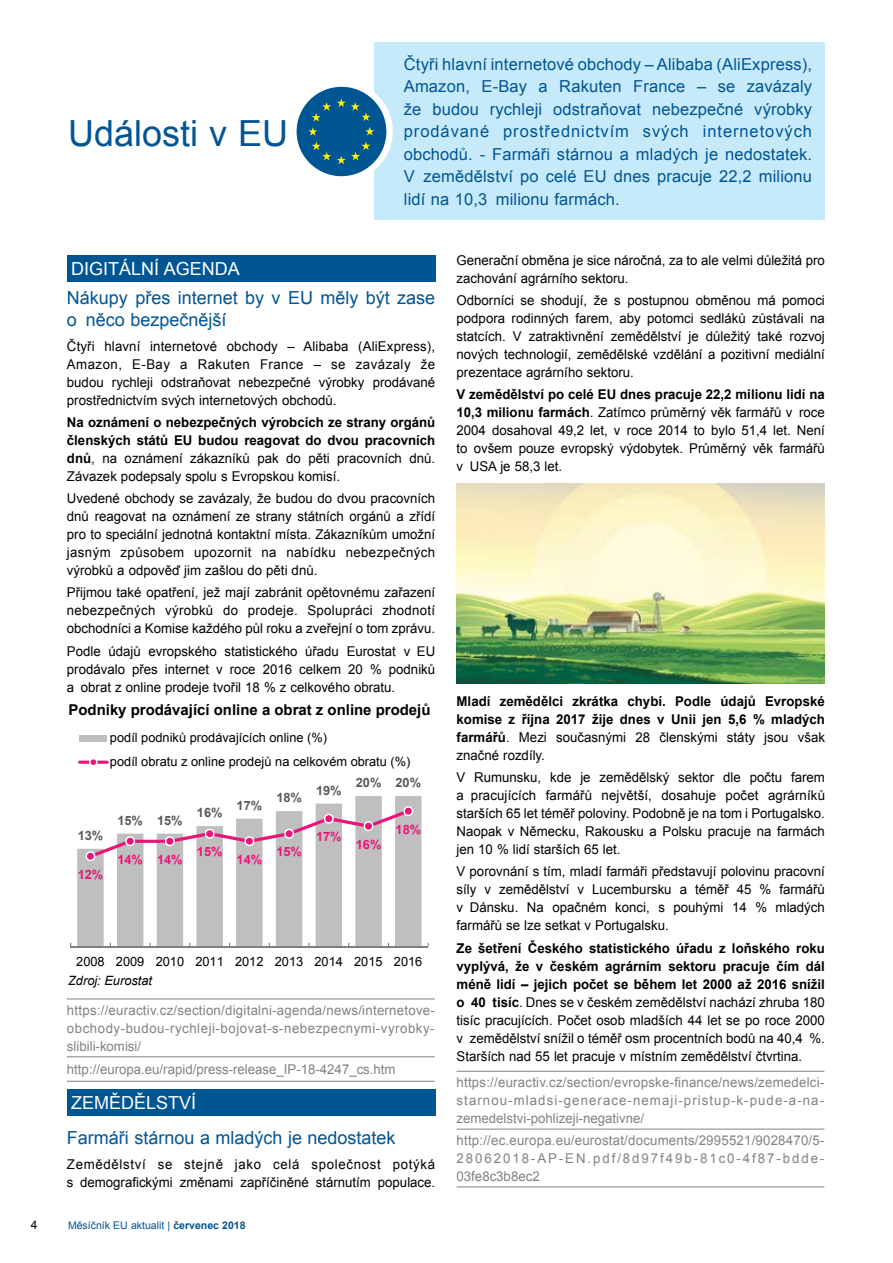
<style>
.page{position:relative;width:893px;height:1263px;background:#fff}
.page>*{position:absolute;margin:0;border:0;box-sizing:border-box;transform-origin:0 0}
.t1{font:36px "Arial";color:#005593}
.t2{font:18px/22.5px "Arial";color:#005593}
.t3{font:18px "Arial";letter-spacing:.11em;color:#fff}
.t4{font:18px "Arial";letter-spacing:.055em;color:#fff}
.t5{font:16.5px/22.5px "Arial";letter-spacing:.01em;color:#005593;text-align:justify}
.t6{font:700 15px "Arial";color:#000}
.t7{font:13.5px/18px "Arial";color:#000;text-align:justify}
.t8{font:13.5px/18px "Arial";letter-spacing:.04em;color:#808285;text-align:justify}
.t9{font:700 13.5px/18px "Arial";color:#000;text-align:justify}
.t10{font:13.5px "Arial";color:#808285}
.t11{font:12.75px/23.9px "Arial";color:#000}
.t12{font:700 12.75px "Arial";letter-spacing:-.005em;color:#595959}
.t13{font:700 12.75px "Arial";letter-spacing:-.005em;color:#ea157a}
.t14{font:italic 12.75px "Arial";color:#000}
.t15{font:12px "Arial";color:#000}
.t16{font:10.5px "Arial";color:#005593}
.s1{font-weight:400}
.s2{font-weight:700}
</style>
<div class="page">
<div style="left:374px;top:43px;width:451px;height:177px;background:#c7eafb"></div>
<svg style="left:300px;top:83px;width:93px;height:97px"></svg>
<div style="left:297px;top:87px;width:89px;height:89px;background:#005593;border-radius:50%"></div>
<svg style="left:337px;top:98px;width:33px;height:23px"></svg>
<svg style="left:312px;top:102px;width:19px;height:19px"></svg>
<svg style="left:308px;top:127px;width:9px;height:9px"></svg>
<svg style="left:312px;top:142px;width:19px;height:18px"></svg>
<svg style="left:337px;top:142px;width:33px;height:22px"></svg>
<svg style="left:365px;top:127px;width:9px;height:9px"></svg>
<hr style="left:67px;top:998px;width:368px;height:1px;background:#808285">
<hr style="left:67px;top:1056px;width:368px;height:1px;background:#808285">
<hr style="left:67px;top:1081px;width:368px;height:1px;background:#808285">
<hr style="left:457px;top:1071px;width:367px;height:1px;background:#808285">
<hr style="left:457px;top:1129px;width:367px;height:1px;background:#808285">
<hr style="left:457px;top:1186px;width:367px;height:1px;background:#808285">
<div style="left:67px;top:255px;width:368px;height:27px;background:#005593"></div>
<svg style="left:77px;top:796px;width:344px;height:150px;fill:#bfbfbf"></svg>
<hr style="left:71px;top:946px;width:357px;height:1px;background:#7f7f7f">
<svg style="left:85px;top:806px;width:328px;height:55px"></svg>
<div style="left:80px;top:735px;width:27px;height:6px;background:#bfbfbf"></div>
<hr style="left:78px;top:761px;width:31px;height:3px;background:#ea157a;border-radius:2px">
<svg style="left:89px;top:759px;width:9px;height:6px"></svg>
<div style="left:67px;top:1089px;width:368px;height:26px;background:#005593"></div>
<img style="left:457px;top:483px;width:368px;height:201px">
<h1 class="t1" style="left:68px;top:109px;width:222px">Události v EU</h1>
<p class="t5" style="left:404px;top:53px;width:410px">Čtyři hlavní internetové obchody – Alibaba (AliExpress), Amazon, E-Bay a Rakuten France – se zavázaly že budou rychleji odstraňovat nebezpečné výrobky prodávané prostřednictvím svých internetových obchodů. - Farmáři stárnou a mladých je nedostatek.<br>V zemědělství po celé EU dnes pracuje 22,2 milionu lidí na 10,3 milionu farmách.</p>
<h2 class="t3" style="left:71px;top:257px;width:132px">digitální agenda</h2>
<h2 class="t2" style="left:67px;top:286px;width:370px">Nákupy přes internet by v EU měly být zase o něco bezpečnější</h2>
<p class="t7" style="left:67px;top:337px;width:370px">Čtyři hlavní internetové obchody – Alibaba (AliExpress), Amazon, E-Bay a Rakuten France – se zavázaly že budou rychleji odstraňovat nebezpečné výrobky prodávané prostřednictvím svých internetových obchodů.</p>
<p class="t9" style="left:67px;top:413px;width:370px">Na oznámení o nebezpečných výrobcích ze strany orgánů členských států EU budou reagovat do dvou pracovních dnů<span class="s1">, na oznámení zákazníků pak do pěti pracovních dnů.<br>Závazek podepsaly spolu s Evropskou komisí.</span></p>
<p class="t7" style="left:67px;top:489px;width:370px">Uvedené obchody se zavázaly, že budou do dvou pracovních dnů reagovat na oznámení ze strany státních orgánů a zřídí pro to speciální jednotná kontaktní místa. Zákazníkům umožní jasným způsobem upozornit na nabídku nebezpečných výrobků a odpověď jim zašlou do pěti dnů.</p>
<p class="t7" style="left:67px;top:584px;width:370px">Přijmou také opatření, jež mají zabránit opětovnému zařazení nebezpečných výrobků do prodeje. Spolupráci zhodnotí obchodníci a Komise každého půl roku a zveřejní o tom zprávu.</p>
<p class="t7" style="left:67px;top:642px;width:370px">Podle údajů evropského statistického úřadu Eurostat v EU prodávalo přes internet v roce 2016 celkem 20 % podniků a obrat z online prodeje tvořil 18 % z celkového obratu.</p>
<p class="t6" style="left:68px;top:699px;width:364px">Podniky prodávající online a obrat z online prodejů</p>
<p class="t12" style="left:78px;top:827px;width:27px">13%</p>
<p class="t13" style="left:78px;top:866px;width:27px">12%</p>
<p class="t11" style="left:110px;top:726px;width:302px">podíl podniků prodávajících online (%)<br>podíl obratu z online prodejů na celkovém obratu (%)</p>
<p class="t12" style="left:117px;top:812px;width:67px">15% 15%</p>
<p class="t13" style="left:117px;top:851px;width:67px">14% 14%</p>
<p class="t12" style="left:197px;top:804px;width:27px">16%</p>
<p class="t13" style="left:197px;top:843px;width:27px">15%</p>
<p class="t12" style="left:237px;top:796px;width:27px">17%</p>
<p class="t13" style="left:237px;top:851px;width:27px">14%</p>
<p class="t12" style="left:276px;top:789px;width:27px">18%</p>
<p class="t13" style="left:276px;top:843px;width:27px">15%</p>
<p class="t12" style="left:316px;top:781px;width:27px">19%</p>
<p class="t13" style="left:316px;top:828px;width:27px">17%</p>
<p class="t12" style="left:356px;top:774px;width:67px">20% 20%</p>
<p class="t13" style="left:356px;top:836px;width:27px">16%</p>
<p class="t13" style="left:396px;top:821px;width:27px">18%</p>
<p class="t11" style="left:76px;top:950px;width:348px">2008 2009 2010 2011 2012 2013 2014 2015 2016</p>
<p class="t14" style="left:68px;top:972px;width:85px">Zdroj: Eurostat</p>
<p class="t8" style="left:67px;top:1001px;width:369px">https://euractiv.cz/section/digitalni-agenda/news/internetove&shy;obchody-budou-rychleji-bojovat-s-nebezpecnymi-vyrobky&shy;slibili-komisi/</p>
<p class="t10" style="left:67px;top:1060px;width:330px">http://europa.eu/rapid/press-release_I P-18-4247_cs.htm</p>
<h2 class="t4" style="left:71px;top:1090px;width:14px">zem</h2>
<h2 class="t4" style="left:109px;top:1090px;width:49px">ědělstv</h2>
<h2 class="t4" style="left:191px;top:1090px;width:7px">í</h2>
<h2 class="t2" style="left:67px;top:1127px;width:330px">Farmáři stárnou a mladých je nedostatek</h2>
<p class="t7" style="left:67px;top:1155px;width:370px">Zemědělství se stejně jako celá společnost potýká s demografickými změnami zapříčiněné stárnutím populace.</p>
<p class="t15" style="left:31px;top:1217px;width:8px">4</p>
<p class="t16" style="left:68px;top:1218px;width:179px">Měsíčník EU aktualit | <span class="s2">červenec 2018</span></p>
<p class="t7" style="left:457px;top:251px;width:370px">Generační obměna je sice náročná, za to ale velmi důležitá pro zachování agrárního sektoru.</p>
<p class="t7" style="left:457px;top:292px;width:370px">Odborníci se shodují, že s postupnou obměnou má pomoci podpora rodinných farem, aby potomci sedláků zůstávali na statcích. V zatraktivnění zemědělství je důležitý také rozvoj nových technologií, zemědělské vzdělání a pozitivní mediální prezentace agrárního sektoru.</p>
<p class="t7" style="left:457px;top:386px;width:370px"><span class="s2">V zemědělství po celé EU dnes pracuje 22,2 milionu lidí na 10,3 milionu farmách</span>. Zatímco průměrný věk farmářů v roce 2004 dosahoval 49,2 let, v roce 2014 to bylo 51,4 let. Není to ovšem pouze evropský výdobytek. Průměrný věk farmářů v USA je 58,3 let.</p>
<p class="t9" style="left:457px;top:692px;width:370px">Mladí zemědělci zkrátka chybí. Podle údajů Evropské komise z října 2017 žije dnes v Unii jen 5,6 % mladých farmářů<span class="s1">. Mezi současnými 28 členskými státy jsou však značné rozdíly.</span></p>
<p class="t7" style="left:457px;top:768px;width:370px">V Rumunsku, kde je zemědělský sektor dle počtu farem a pracujících farmářů největší, dosahuje počet agrárníků starších 65 let téměř poloviny. Podobně je na tom i Portugalsko.<br>Naopak v Německu, Rakousku a Polsku pracuje na farmách jen 10 % lidí starších 65 let.</p>
<p class="t7" style="left:457px;top:863px;width:370px">V porovnání s tím, mladí farmáři představují polovinu pracovní síly v zemědělství v Lucembursku a téměř 45 % farmářů v Dánsku. Na opačném konci, s pouhými 14 % mladých farmářů se lze setkat v Portugalsku.</p>
<p class="t7" style="left:457px;top:939px;width:370px"><span class="s2">Ze šetření Českého statistického úřadu z loňského roku vyplývá, že v českém agrárním sektoru pracuje čím dál méně lidí – jejich počet se během let 2000 až 2016 snížil o 40 tisíc</span>. Dnes se v českém zemědělství nachází zhruba 180 tisíc pracujících. Počet osob mladších 44 let se po roce 2000 v zemědělství snížil o téměř osm procentních bodů na 40,4 %.<br>Starších nad 55 let pracuje v místním zemědělství čtvrtina.</p>
<p class="t8" style="left:457px;top:1073px;width:369px">https://euractiv.cz/section/evropske-finance/news/zemedelci&shy;starnou-mladsi-generace-nemaji-pristup-k-pude-a-na&shy;zemedelstvi-pohlizeji-negativne/</p>
<p class="t8" style="left:457px;top:1131px;width:369px">http://ec.europa.eu/eurostat/documents/2995521/9028470/5- 28062018-AP-EN.pdf/8d97f49b-81c0-4f87-bdde-03fe8c3b8ec2</p>
</div>
